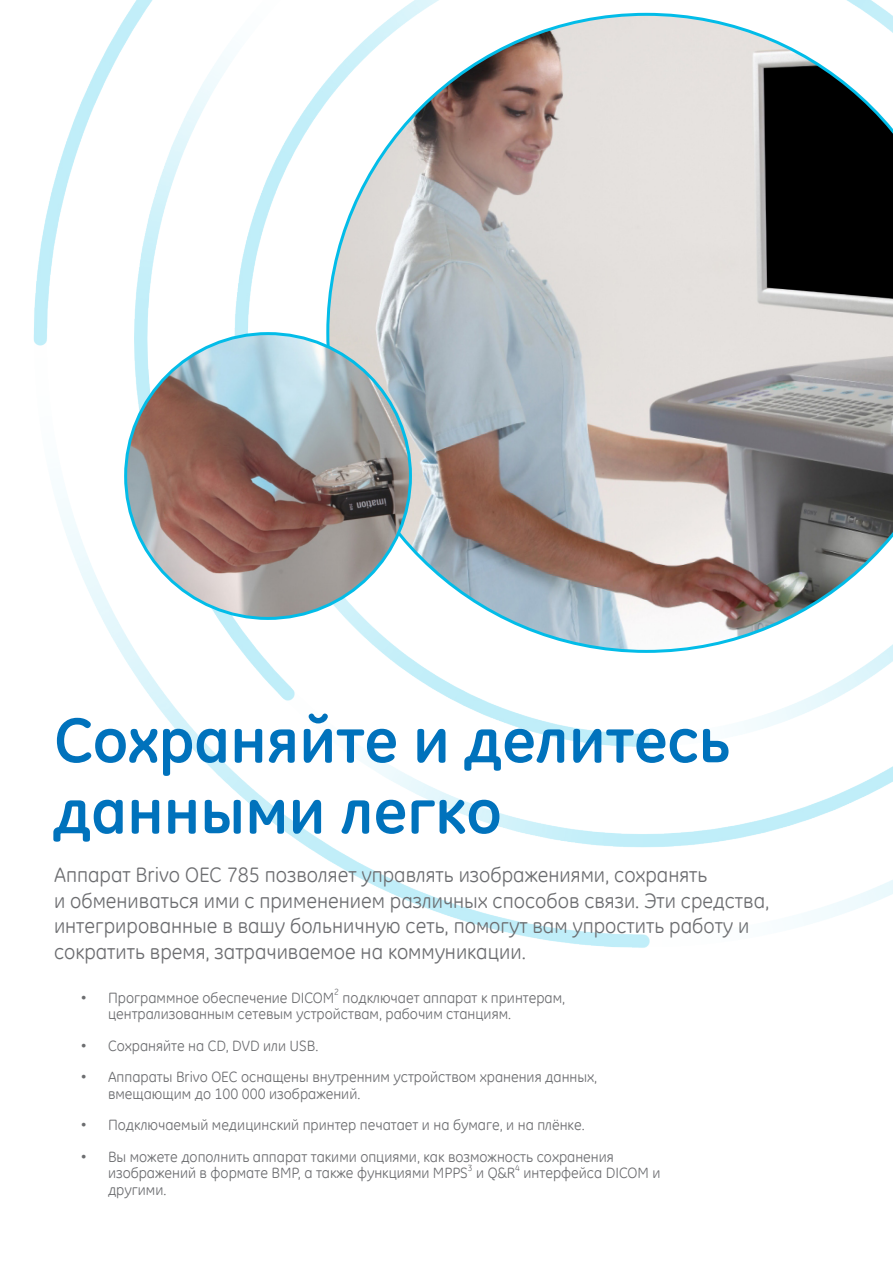
<style>
.page{position:relative;width:893px;height:1263px;background:#fff}
.page>*{position:absolute;margin:0;border:0;box-sizing:border-box;transform-origin:0 0}
.t1{font:700 64.5px/70.9px "GE Inspira";color:#0072bc}
.t2{font:21px/25.5px "GE Inspira";color:#6c6d70}
.t3{font:15px/16.5px "GE Inspira";color:#6c6d70}
.t4{font:9px "GE Inspira";color:#6c6d70}
.s1{font-family:"Arial"}
</style>
<div class="page">
<img style="left:33px;top:0;width:860px;height:948px">
<svg style="left:326px;top:13px;width:567px;height:640px"></svg>
<svg style="left:126px;top:334px;width:284px;height:284px;background:#a5a2a2"></svg>
<p class="t1" style="left:54px;top:703px;width:677px">Сохраняйте и делитесь данными легко</p>
<p class="t2" style="left:54px;top:862px;width:655px">Аппарат Brivo OEC 785 позволяет управлять изображениями, сохранять</p>
<p class="t2" style="left:54px;top:887px;width:717px">и обмениваться ими с применением различных способов связи. Эти средства, интегрированные в вашу больничную сеть, помогут вам упростить работу и сократить время, затрачиваемое на коммуникации.</p>
<p class="t3" style="left:81px;top:989px;width:255px"><span class="s1">•</span> Программное обеспечение DICOM</p>
<p class="t4" style="left:334px;top:986px;width:6px">2</p>
<p class="t3" style="left:108px;top:989px;width:459px;text-indent:235px">подключает аппарат к принтерам, централизованным сетевым устройствам, рабочим станциям.</p>
<p class="t3" style="left:81px;top:1037px;width:239px"><span class="s1">•</span> Сохраняйте на CD, DVD или USB.</p>
<p class="t3" style="left:108px;top:1068px;width:491px;text-indent:-27px"><span class="s1">•</span> Аппараты Brivo OEC оснащены внутренним устройством хранения данных, вмещающим до 100 000 изображений.</p>
<p class="t3" style="left:81px;top:1116px;width:505px"><span class="s1">•</span> Подключаемый медицинский принтер печатает и на бумаге, и на плёнке.</p>
<p class="t3" style="left:108px;top:1148px;width:507px;text-indent:-27px"><span class="s1">•</span> Вы можете дополнить аппарат такими опциями, как возможность сохранения изображений в формате BMP, а также функциями MPPS</p>
<p class="t4" style="left:515px;top:1162px;width:6px">4</p>
<p class="t3" style="left:523px;top:1164px;width:138px">интерфейса DICOM и</p>
<p class="t4" style="left:468px;top:1162px;width:6px">3</p>
<p class="t3" style="left:476px;top:1164px;width:41px">и Q&amp;R</p>
<p class="t3" style="left:108px;top:1181px;width:60px">другими.</p>
</div>
